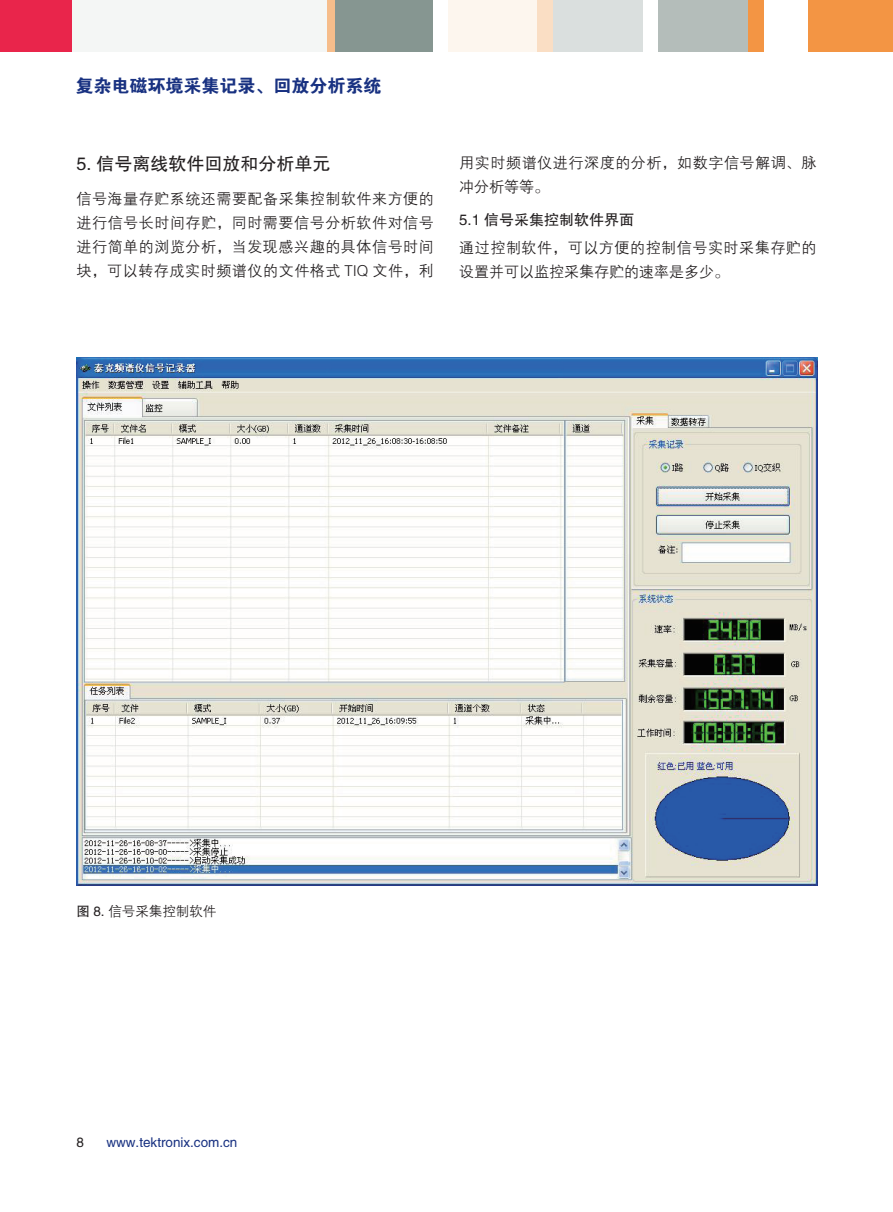
<style>
.page{position:relative;width:893px;height:1212px;background:#fff}
.page>*{position:absolute;margin:0;border:0;box-sizing:border-box;transform-origin:0 0}
.t1{font:18px "FZDHTJW GB1 0";color:#183181}
.t2{font:18px "FZHTJW GB1 0";color:#231f20}
.t3{font:15px/24px "FZZDXJW GB1 0";letter-spacing:.04em;color:#231f20}
.t4{font:15px "FZHTJW GB1 0";color:#231f20}
.t5{font:13.5px "FZHTJW GB1 0";color:#183181}
.t6{font:13.5px "FZZDXJW GB1 0";color:#231f20}
.t7{font:13.5px "FZHTJW GB1 0";color:#231f20}
.s1{font-family:"FZHTJW GB1 0"}
</style>
<div class="page">
<img style="left:77px;top:357px;width:740px;height:529px">
<div style="left:72px;top:0;width:255px;height:52px;background:#f4f6f5"></div>
<div style="left:0;top:0;width:72px;height:52px;background:#e9254b"></div>
<div style="left:808px;top:0;width:85px;height:52px;background:#f39544"></div>
<div style="left:327px;top:0;width:105px;height:52px;background:#869691"></div>
<div style="left:493px;top:0;width:45px;height:52px;background:#fdf6ee"></div>
<div style="left:448px;top:0;width:45px;height:52px;background:#fdf6ee"></div>
<div style="left:658px;top:0;width:90px;height:52px;background:#b4bdba"></div>
<div style="left:553px;top:0;width:90px;height:52px;background:#dadfde"></div>
<div style="left:538px;top:0;width:15px;height:52px;background:#fadec4"></div>
<div style="left:327px;top:0;width:8px;height:52px;background:#f6bd8b"></div>
<div style="left:748px;top:0;width:15px;height:52px;background:#f39544"></div>
<p class="t1" style="left:75px;top:76px;width:308px">复杂电磁环境采集记录、回放分析系统</p>
<p class="t2" style="left:77px;top:153px;width:255px">5. 信号离线软件回放和分析单元</p>
<p class="t3" style="left:77px;top:187px;width:359px;text-align:justify">信号海量存贮系统还需要配备采集控制软件来方便的进行信号长时间存贮，同时需要信号分析软件对信号进行简单的浏览分析，当发现感兴趣的具体信号时间块，可以转存成实时频谱仪的文件格式 TIQ 文件，利</p>
<p class="t3" style="left:459px;top:151px;width:359px">用实时频谱仪进行深度的分析，如数字信号解调、脉冲分析等等。</p>
<p class="t4" style="left:459px;top:211px;width:176px">5.1 信号采集控制软件界面</p>
<p class="t3" style="left:459px;top:236px;width:359px">通过控制软件，可以方便的控制信号实时采集存贮的设置并可以监控采集存贮的速率是多少。</p>
<p class="t6" style="left:77px;top:904px;width:141px"><span class="s1">图 8.</span> 信号采集控制软件</p>
<p class="t7" style="left:77px;top:1135px;width:9px">8</p>
<p class="t5" style="left:106px;top:1135px;width:132px">www.tektronix.com.cn</p>
</div>
